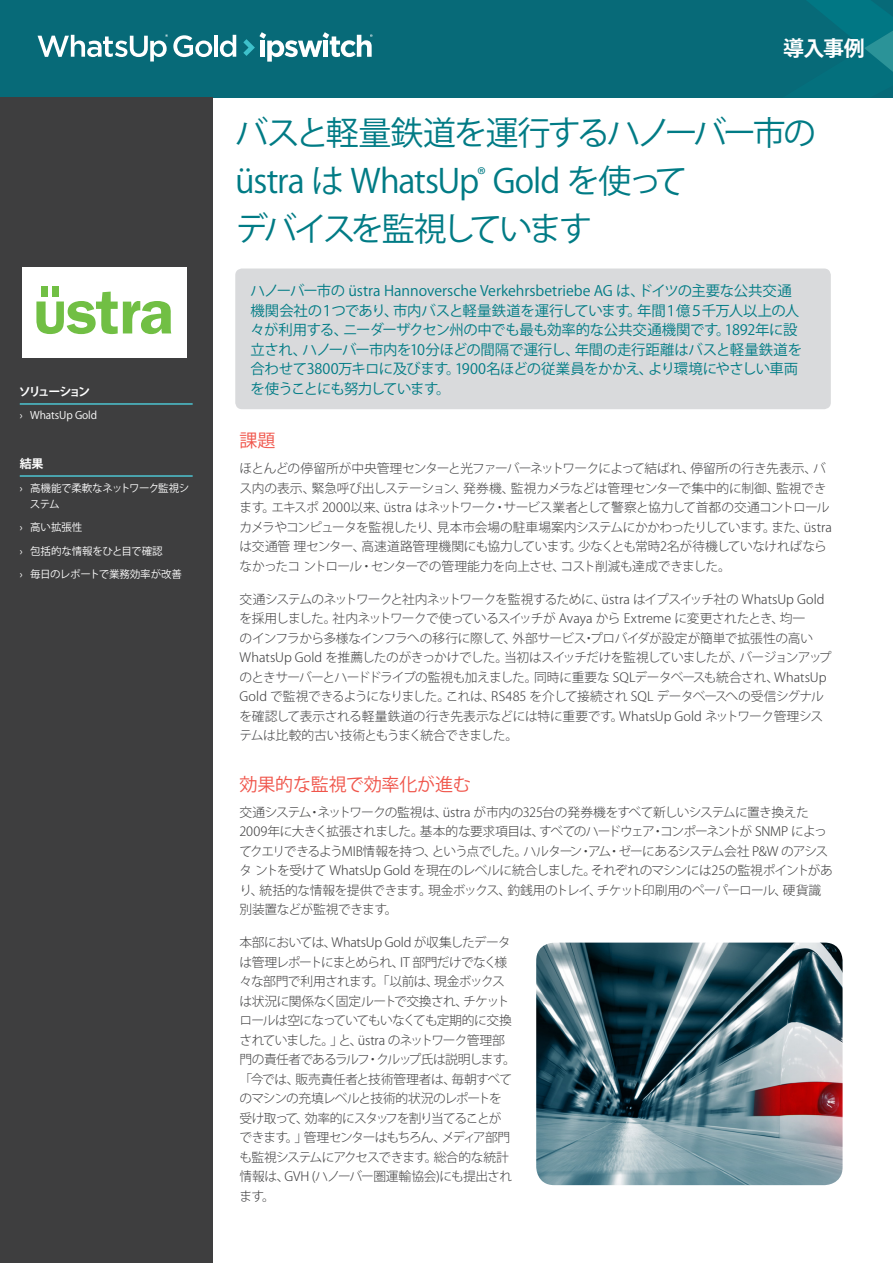
<style>
.page{position:relative;width:893px;height:1263px;background:#fff}
.page>*{position:absolute;margin:0;border:0;box-sizing:border-box;transform-origin:0 0}
.t1{font:33px/48px "Koz Go Pr 6 N";letter-spacing:-.06em;color:#007b85}
.t2{font:700 21px "Koz Go Pr 6 N";color:#fff}
.Body{font:18px "Koz Go Pr 6 N";letter-spacing:-.01em;color:#f0554b}
.t3{font:14.4px/19.5px "Koz Go Pr 6 N";letter-spacing:-.025em;color:#007b85}
.t4{font:14.4px "Koz Go Pr 6 N";letter-spacing:-.075em;color:#007b85}
.Body-2{font:300 12.75px/19.5px "Koz Go Pr 6 N";letter-spacing:-.045em;color:#3e3e3f}
.t5{font:700 12px "Koz Go Pr 6 N";letter-spacing:-.18em;color:#fff}
.t6{font:10.5px "Koz Go Pr 6 N";letter-spacing:-.01em;color:#fff}
.t7{font:10.5px/16.5px "Koz Go Pr 6 N";letter-spacing:-.04em;color:#fff}
.s1{font-family:"Myriad Pro";font-size:11.25px}
</style>
<div class="page">
<div style="left:0;top:0;width:893px;height:98px;background:#076a78"></div>
<svg style="left:807px;top:0;width:86px;height:72px"></svg>
<svg style="left:243px;top:32px;width:130px;height:30px"></svg>
<svg style="left:38px;top:34px;width:174px;height:28px"></svg>
<hr style="left:214px;top:35px;width:4px;height:22px;background:#fff">
<svg style="left:220px;top:35px;width:16px;height:22px"></svg>
<div style="left:235px;top:268px;width:596px;height:141px;background:#d9dadc;border-radius:7px"></div>
<div style="left:0;top:98px;width:212px;height:1165px;background:#3e3e3f"></div>
<div style="left:23px;top:268px;width:164px;height:90px;background:#fff"></div>
<hr style="left:20px;top:403px;width:173px;height:2px;background:#4dc4d1">
<hr style="left:20px;top:475px;width:173px;height:2px;background:#4dc4d1">
<img style="left:536px;top:942px;width:307px;height:243px">
<svg style="left:36px;top:292px;width:135px;height:42px"></svg>
<div style="left:52px;top:286px;width:7px;height:11px;background:#71bf44"></div>
<div style="left:41px;top:286px;width:7px;height:11px;background:#71bf44"></div>
<h2 class="t2" style="left:783px;top:36px;width:83px">導入事例</h2>
<p class="t1" style="left:235px;top:110px;width:582px">バスと軽量鉄道を運行するハノーバー市のüstra は WhatsUp<sup>®</sup> Gold を使って<br>デバイスを監視しています</p>
<p class="t3" style="left:250px;top:282px;width:553px">ハノーバー市の üstra Hannoversche Verkehrsbetriebe AG は、ドイツの主要な公共交通機関会社の１つであり、市内バスと軽量鉄道を運行しています。年間１億５千万人以上の人々が利用する、ニーダーザクセン州の中でも最も効率的な公共交通機関です。1892年に設立され、ハノーバー市内を10分ほどの間隔で運行し、年間の走行距離はバスと軽量鉄道を合わせて3800万キロに及びます。1900名ほどの従業員をかかえ、より環境にやさしい車両</p>
<p class="t5" style="left:19px;top:384px;width:73px">ソリューション</p>
<p class="t4" style="left:250px;top:380px;width:201px">を使うことにも努力しています。</p>
<p class="t6" style="left:20px;top:409px;width:79px"><span class="s1">›</span> WhatsUp Gold</p>
<p class="t5" style="left:20px;top:457px;width:25px">結果</p>
<p class="t7" style="left:30px;top:480px;width:161px;text-indent:-10px"><span class="s1">›</span> 高機能で柔軟なネットワーク監視システム</p>
<p class="t6" style="left:20px;top:522px;width:64px"><span class="s1">›</span> 高い拡張性</p>
<p class="t6" style="left:20px;top:545px;width:144px"><span class="s1">›</span> 包括的な情報をひと目で確認</p>
<p class="t6" style="left:20px;top:568px;width:164px"><span class="s1">›</span> 毎日のレポートで業務効率が改善</p>
<p class="Body" style="left:240px;top:430px;width:37px">課題</p>
<p class="Body-2" style="left:240px;top:459px;width:594px">ほとんどの停留所が中央管理センターと光ファーバーネットワークによって結ばれ、停留所の行き先表示、バス内の表示、緊急呼び出しステーション、発券機、監視カメラなどは管理センターで集中的に制御、監視できます。エキスポ 2000以来、üstra はネットワーク・サービス業者として警察と協力して首都の交通コントロールカメラやコンピュータを監視したり、見本市会場の駐車場案内システムにかかわったりしています。また、üstraは交通管 理センター、高速道路管理機関にも協力しています。少なくとも常時2名が待機していなければならなかったコ ントロール・センターでの管理能力を向上させ、コスト削減も達成できました。</p>
<p class="Body-2" style="left:240px;top:590px;width:593px">交通システムのネットワークと社内ネットワークを監視するために、üstra はイプスイッチ社の WhatsUp Goldを採用しました。社内ネットワークで使っているスイッチが Avaya から Extreme に変更されたとき、均一<br>のインフラから多様なインフラへの移行に際して、外部サービス・プロバイダが設定が簡単で拡張性の高いWhatsUp Gold を推薦したのがきっかけでした。当初はスイッチだけを監視していましたが、バージョンアップのときサーバーとハードドライブの監視も加えました。同時に重要な SQLデータベースも統合され、WhatsUp Gold で監視できるようになりました。これは、RS485 を介して接続され SQL データベースへの受信シグナルを確認して表示される軽量鉄道の行き先表示などには特に重要です。WhatsUp Gold ネットワーク管理システムは比較的古い技術ともうまく統合できました。</p>
<p class="Body" style="left:240px;top:774px;width:233px">効果的な監視で効率化が進む</p>
<p class="Body-2" style="left:240px;top:803px;width:595px">交通システム・ネットワークの監視は、üstra が市内の325台の発券機をすべて新しいシステムに置き換えた2009年に大きく拡張されました。基本的な要求項目は、すべてのハードウェア・コンポーネントが SNMP によってクエリできるようMIB情報を持つ、という点でした。ハルターン・アム・ゼーにあるシステム会社 P&amp;W のアシスタ ントを受けて WhatsUp Gold を現在のレベルに統合しました。それぞれのマシンには25の監視ポイントがあり、統括的な情報を提供できます。現金ボックス、釣銭用のトレイ、チケット印刷用のペーパーロール、硬貨識別装置などが監視できます。</p>
<p class="Body-2" style="left:240px;top:933px;width:278px">本部においては、WhatsUp Gold が収集したデータは管理レポートにまとめられ、IT 部門だけでなく様々な部門で利用されます。「以前は、現金ボックスは状況に関係なく固定ルートで交換され、チケットロールは空になっていてもいなくても定期的に交換されていました。」と、üstra のネットワーク管理部門の責任者であるラルフ・クルップ氏は説明します。「今では、販売責任者と技術管理者は、毎朝すべてのマシンの充填レベルと技術的状況のレポートを受け取って、効率的にスタッフを割り当てることができます。」管理センターはもちろん、メディア部門も監視システムにアクセスできます。総合的な統計情報は、GVH (ハノーバー圏運輸協会)にも提出されます。</p>
</div>
